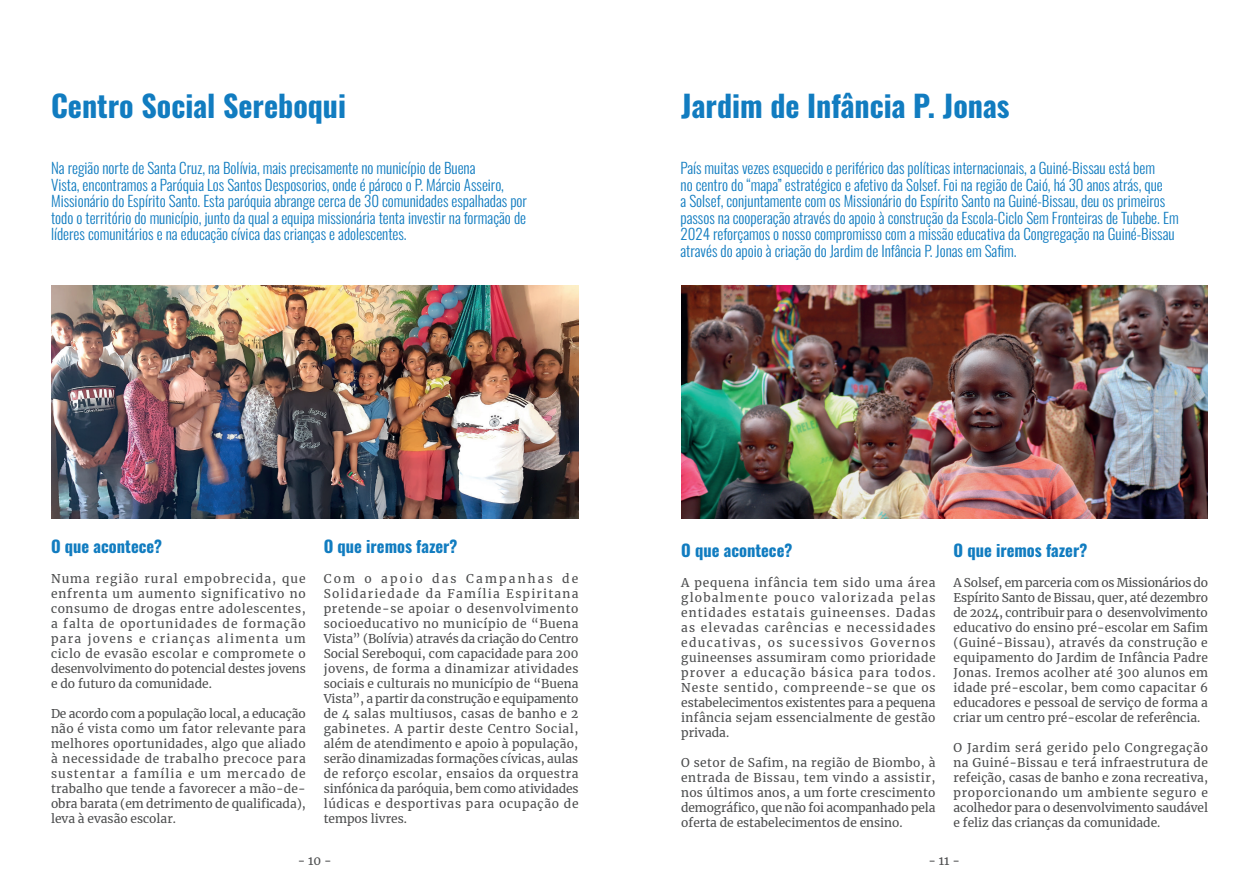
<style>
.page{position:relative;width:1259px;height:893px;background:#fff}
.page>*{position:absolute;margin:0;border:0;box-sizing:border-box;transform-origin:0 0}
.titulo_pequeno{font:700 30px "Oswald";color:#117cc0}
.t1{font:700 16.5px "Oswald";color:#117cc0}
.titulo_pequeno-2{font:300 15px/16.5px "Oswald";color:#117cc0}
.t2{font:12px/15px "Merriweather";color:#4b4c4d;text-align:justify}
</style>
<div class="page">
<img style="left:51px;top:285px;width:527px;height:233px">
<img style="left:681px;top:285px;width:527px;height:233px">
<p class="titulo_pequeno" style="left:51px;top:90px;width:296px">Centro Social Sereboqui</p>
<p class="titulo_pequeno-2" style="left:51px;top:158px;width:477px">Na região norte de Santa Cruz, na Bolívia, mais precisamente no município de Buena<br>Vista, encontramos a Paróquia Los Santos Desposorios, onde é pároco o P. Márcio Asseiro, Missionário do Espírito Santo. Esta paróquia abrange cerca de 30 comunidades espalhadas por todo o território do município, junto da qual a equipa missionária tenta investir na formação de líderes comunitários e na educação cívica das crianças e adolescentes.</p>
<p class="titulo_pequeno" style="left:681px;top:90px;width:330px">Jardim de Infância P. Jonas</p>
<p class="titulo_pequeno-2" style="left:680px;top:158px;width:499px">País muitas vezes esquecido e periférico das políticas internacionais, a Guiné-Bissau está bem<br>no centro do “mapa” estratégico e afetivo da Solsef. Foi na região de Caió, há 30 anos atrás, que<br>a Solsef, conjuntamente com os Missionário do Espírito Santo na Guiné-Bissau, deu os primeiros passos na cooperação através do apoio à construção da Escola-Ciclo Sem Fronteiras de Tubebe. Em 2024 reforçamos o nosso compromisso com a missão educativa da Congregação na Guiné-Bissau através do apoio à criação do Jardim de Infância P. Jonas em Safim.</p>
<p class="t1" style="left:51px;top:537px;width:113px">O que acontece?</p>
<p class="t2" style="left:51px;top:571px;width:256px">Numa região rural empobrecida, que enfrenta um aumento significativo no consumo de drogas entre adolescentes, a falta de oportunidades de formação para jovens e crianças alimenta um ciclo de evasão escolar e compromete o desenvolvimento do potencial destes jovens e do futuro da comunidade.</p>
<p class="t2" style="left:51px;top:706px;width:256px">De acordo com a população local, a educação não é vista como um fator relevante para melhores oportunidades, algo que aliado à necessidade de trabalho precoce para sustentar a família e um mercado de trabalho que tende a favorecer a mão-de&shy;obra barata (em detrimento de qualificada), leva à evasão escolar.</p>
<p class="t1" style="left:324px;top:537px;width:135px">O que iremos fazer?</p>
<p class="t2" style="left:324px;top:571px;width:256px">Com o apoio das Campanhas de Solidariedade da Família Espiritana pretende-se apoiar o desenvolvimento socioeducativo no município de “Buena Vista” (Bolívia) através da criação do Centro Social Sereboqui, com capacidade para 200 jovens, de forma a dinamizar atividades sociais e culturais no município de “Buena Vista”, a partir da construção e equipamento de 4 salas multiusos, casas de banho e 2 gabinetes. A partir deste Centro Social, além de atendimento e apoio à população, serão dinamizadas formações cívicas, aulas de reforço escolar, ensaios da orquestra sinfónica da paróquia, bem como atividades lúdicas e desportivas para ocupação de tempos livres.</p>
<p class="t1" style="left:681px;top:542px;width:113px">O que acontece?</p>
<p class="t2" style="left:681px;top:575px;width:256px">A pequena infância tem sido uma área globalmente pouco valorizada pelas entidades estatais guineenses. Dadas as elevadas carências e necessidades educativas, os sucessivos Governos guineenses assumiram como prioridade prover a educação básica para todos.<br>Neste sentido, compreende-se que os estabelecimentos existentes para a pequena infância sejam essencialmente de gestão privada.</p>
<p class="t2" style="left:681px;top:755px;width:256px">O setor de Safim, na região de Biombo, à entrada de Bissau, tem vindo a assistir, nos últimos anos, a um forte crescimento demográfico, que não foi acompanhado pela oferta de estabelecimentos de ensino.</p>
<p class="t1" style="left:953px;top:542px;width:135px">O que iremos fazer?</p>
<p class="t2" style="left:953px;top:575px;width:256px">A Solsef, em parceria com os Missionários do Espírito Santo de Bissau, quer, até dezembro de 2024, contribuir para o desenvolvimento educativo do ensino pré-escolar em Safim (Guiné-Bissau), através da construção e equipamento do Jardim de Infância Padre Jonas. Iremos acolher até 300 alunos em idade pré-escolar, bem como capacitar 6 educadores e pessoal de serviço de forma a criar um centro pré-escolar de referência.</p>
<p class="t2" style="left:953px;top:740px;width:256px">O Jardim será gerido pelo Congregação na Guiné-Bissau e terá infraestrutura de refeição, casas de banho e zona recreativa, proporcionando um ambiente seguro e acolhedor para o desenvolvimento saudável e feliz das crianças da comunidade.</p>
<p class="t2" style="left:298px;top:853px;width:35px">- 10 -</p>
<p class="t2" style="left:928px;top:853px;width:33px">- 11 -</p>
</div>
